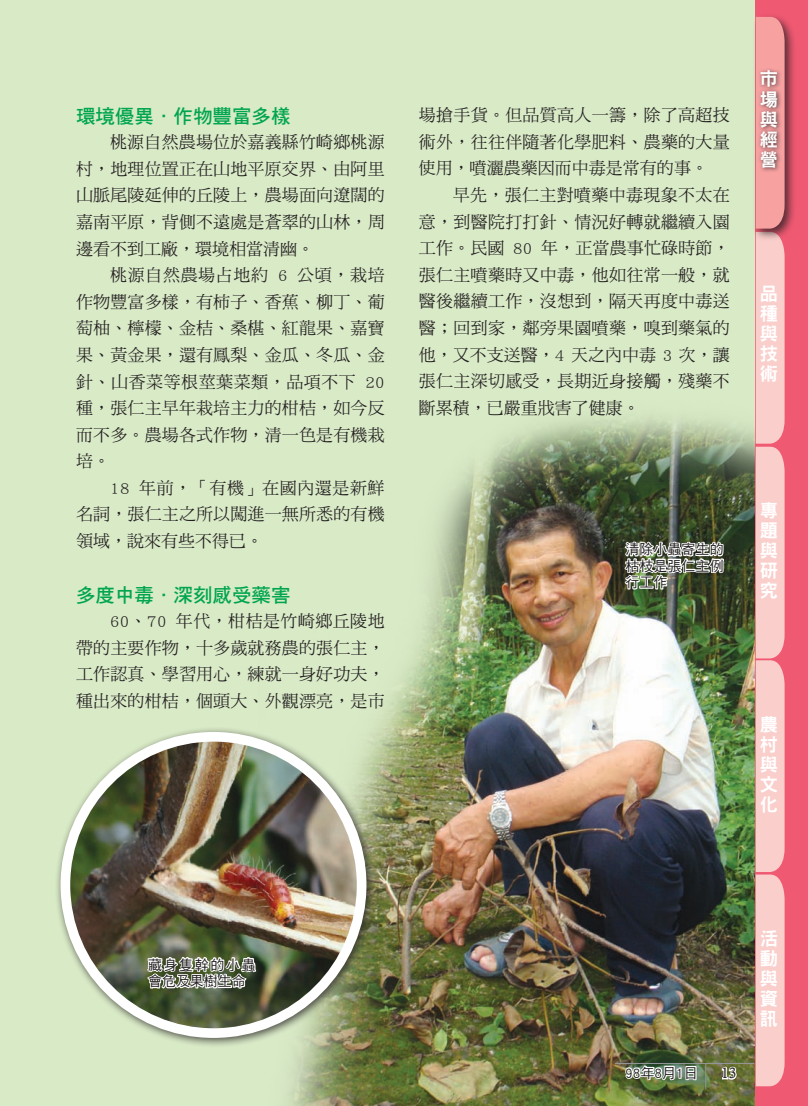
<style>
.page{position:relative;width:808px;height:1106px;background:#d9eac7}
.page>*{position:absolute;margin:0;border:0;box-sizing:border-box;transform-origin:0 0}
.正常{font:19.5px "DF Hei Std W7";color:#00a54f}
.段落樣式3{font:18.15px/20.1px "DF Hei Std W9";color:#fff;text-align:justify}
.內文{font:16.95px/26.5px "DF Ming Std W5";letter-spacing:.01em;color:#231f20;text-align:justify}
.t1{font:15px "Calisto";color:#231f20}
.內文-2{font:13.95px/16.5px "DF Hei Std W5";letter-spacing:.005em;color:#231f20;text-align:justify}
.內文-3{font:13.95px/16.5px "DF Hei Std W5";letter-spacing:.06em;color:#231f20}
.正常-2{font:13.95px "DF Hei Std W5";color:#231f20}
</style>
<div class="page">
<img style="left:288px;top:417px;width:467px;height:689px">
<div style="left:54px;top:725px;width:323px;height:323px;background:#231f20;opacity:.75"></div>
<img style="left:65px;top:740px;width:297px;height:293px">
<div style="left:61px;top:732px;width:305px;height:305px;border:10px solid #fff;border-radius:50%"></div>
<svg style="left:624px;top:1054px;width:74px;height:30px;background:#829279"></svg>
<svg style="left:721px;top:1065px;width:17px;height:15px"></svg>
<hr style="left:615px;top:1063px;width:139px;height:1px;background:#939598">
<svg style="left:705px;top:1064px;width:1px;height:25px"></svg>
<div style="left:755px;top:0;width:53px;height:1106px;background:#f05972"></div>
<div style="left:752px;top:13px;width:45px;height:228px;background:#231f20;opacity:.75"></div>
<svg style="left:756px;top:17px;width:28px;height:1069px;background:#f3bfbd"></svg>
<svg style="left:145px;top:940px;width:112px;height:60px;background:#89937c"></svg>
<img style="left:624px;top:521px;width:101px;height:70px">
<p class="正常" style="left:76px;top:106px;width:216px">環境優異．作物豐富多樣</p>
<p class="內文" style="left:76px;top:129px;width:310px;text-indent:34px">桃源自然農場位於嘉義縣竹崎鄉桃源村，地理位置正在山地平原交界、由阿里山脈尾陵延伸的丘陵上，農場面向遼闊的嘉南平原，背側不遠處是蒼翠的山林，周邊看不到工廠，環境相當清幽。</p>
<p class="內文" style="left:76px;top:261px;width:310px;text-indent:34px">桃源自然農場占地約 6 公頃，栽培作物豐富多樣，有柿子、香蕉、柳丁、葡萄柚、檸檬、金桔、桑椹、紅龍果、嘉寶果、黃金果，還有鳳梨、金瓜、冬瓜、金針、山香菜等根莖葉菜類，品項不下 20種，張仁主早年栽培主力的柑桔，如今反而不多。農場各式作物，清一色是有機栽培。</p>
<p class="內文" style="left:76px;top:474px;width:310px;text-indent:34px">18 年前，「有機」在國內還是新鮮名詞，張仁主之所以闖進一無所悉的有機領域，說來有些不得已。</p>
<p class="正常" style="left:76px;top:585px;width:216px">多度中毒．深刻感受藥害</p>
<p class="內文" style="left:76px;top:607px;width:310px;text-indent:34px">60、70 年代，柑桔是竹崎鄉丘陵地帶的主要作物，十多歲就務農的張仁主，工作認真、學習用心，練就一身好功夫，種出來的柑桔，個頭大、外觀漂亮，是市</p>
<p class="內文" style="left:419px;top:102px;width:313px">場搶手貨。但品質高人一籌，除了高超技術外，往往伴隨著化學肥料、農藥的大量使用，噴灑農藥因而中毒是常有的事。</p>
<p class="內文" style="left:419px;top:181px;width:313px;text-indent:34px">早先，張仁主對噴藥中毒現象不太在意，到醫院打打針、情況好轉就繼續入園工作。民國 80 年，正當農事忙碌時節，張仁主噴藥時又中毒，他如往常一般，就醫後繼續工作，沒想到，隔天再度中毒送醫；回到家，鄰旁果園噴藥，嗅到藥氣的他，又不支送醫，4 天之內中毒 3 次，讓張仁主深切感受，長期近身接觸，殘藥不斷累積，已嚴重戕害了健康。</p>
<p class="段落樣式3" style="left:760px;top:69px;width:19px">市場與經營</p>
<p class="段落樣式3" style="left:760px;top:283px;width:19px">品種與技術</p>
<p class="內文-2" style="left:625px;top:541px;width:100px">清除小蟲寄生的枯枝是張仁主例行工作</p>
<p class="段落樣式3" style="left:760px;top:500px;width:19px">專題與研究</p>
<p class="段落樣式3" style="left:760px;top:714px;width:19px">農村與文化</p>
<p class="段落樣式3" style="left:760px;top:714px;width:19px">活動</p>
<p class="段落樣式3" style="left:760px;top:775px;width:19px">資訊</p>
<p class="內文-3" style="left:148px;top:956px;width:109px">藏身隻幹的小蟲會危及果樹生命</p>
<p class="正常-2" style="left:625px;top:1065px;width:74px">98年8月1日</p>
<p class="t1" style="left:721px;top:1064px;width:17px">13</p>
<p class="段落樣式3" style="left:760px;top:928px;width:19px">活動與資訊</p>
</div>
